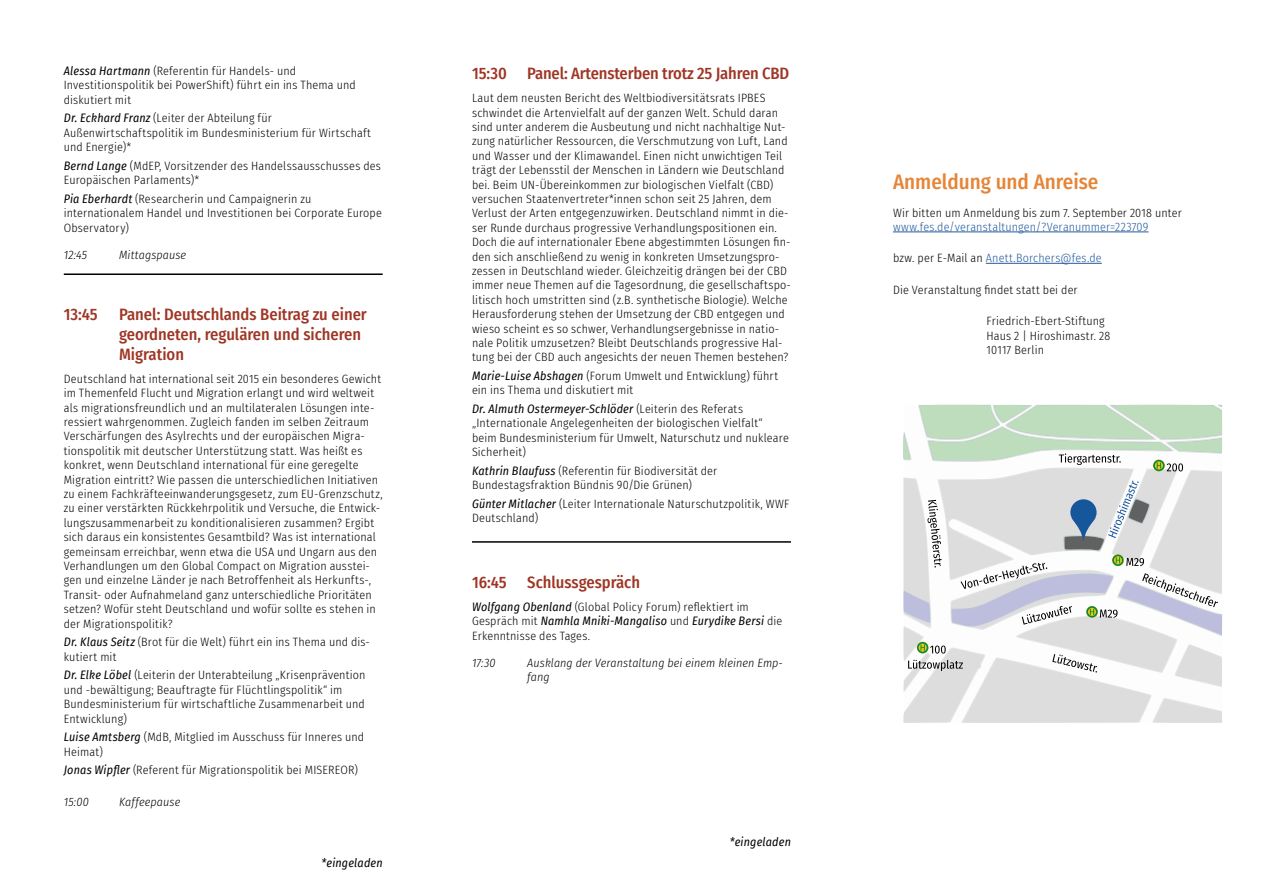
<style>
.page{position:relative;width:1263px;height:893px;background:#fff}
.page>*{position:absolute;margin:0;border:0;box-sizing:border-box;transform-origin:0 0}
.t1{font:500 21px "Fira Sans Condensed";color:#e58538}
.t2{font:500 16.5px/19.8px "Fira Sans Condensed";color:#9f3625}
.t3{font:300 12px/14.4px "Fira Sans Condensed";letter-spacing:.015em;color:#000}
.t4{font:italic 300 12px/14.4px "Fira Sans Condensed";letter-spacing:.01em;color:#000}
.t5{font:300 12px "Fira Sans Condensed";letter-spacing:.015em;color:#245a9c}
.t6{font:italic 12px "Fira Sans Condensed";letter-spacing:.015em;color:#000}
.s1{font-weight:400;font-style:italic}
.s2{color:#000}
</style>
<div class="page">
<hr style="left:472px;top:541px;width:319px;height:2px;background:#000">
<hr style="left:893px;top:232px;width:255px;height:1px;background:#245a9c">
<hr style="left:986px;top:263px;width:116px;height:1px;background:#245a9c">
<svg style="left:904px;top:667px;width:318px;height:56px;fill:#ddd"></svg>
<svg style="left:904px;top:635px;width:318px;height:32px;fill:#dfe0df"></svg>
<svg style="left:904px;top:550px;width:318px;height:85px"></svg>
<svg style="left:904px;top:405px;width:318px;height:145px"></svg>
<svg style="left:1086px;top:606px;width:12px;height:11px"></svg>
<svg style="left:1088px;top:608px;width:8px;height:8px"></svg>
<svg style="left:1090px;top:609px;width:4px;height:6px"></svg>
<svg style="left:1112px;top:554px;width:12px;height:12px"></svg>
<svg style="left:1112px;top:555px;width:11px;height:11px"></svg>
<svg style="left:1114px;top:556px;width:8px;height:8px"></svg>
<svg style="left:1116px;top:557px;width:4px;height:6px"></svg>
<svg style="left:1153px;top:460px;width:11px;height:11px"></svg>
<svg style="left:1155px;top:461px;width:8px;height:9px"></svg>
<svg style="left:1157px;top:462px;width:4px;height:7px"></svg>
<svg style="left:917px;top:642px;width:11px;height:11px"></svg>
<svg style="left:1100px;top:610px;width:17px;height:8px"></svg>
<svg style="left:1126px;top:558px;width:18px;height:8px"></svg>
<svg style="left:1167px;top:463px;width:16px;height:8px"></svg>
<svg style="left:920px;top:645px;width:26px;height:9px"></svg>
<svg style="left:960px;top:563px;width:87px;height:26px"></svg>
<svg style="left:1142px;top:573px;width:76px;height:34px"></svg>
<svg style="left:1059px;top:453px;width:62px;height:12px"></svg>
<svg style="left:927px;top:500px;width:14px;height:67px"></svg>
<svg style="left:1022px;top:606px;width:50px;height:19px"></svg>
<svg style="left:1052px;top:654px;width:45px;height:19px"></svg>
<svg style="left:908px;top:660px;width:55px;height:11px"></svg>
<svg style="left:1064px;top:480px;width:86px;height:71px;background:#b6bfc8"></svg>
<hr style="left:64px;top:273px;width:319px;height:2px;background:#000">
<p class="t3" style="left:64px;top:64px;width:293px"><span class="s1">Alessa Hartmann</span> (Referentin für Handels- und<br>Investitionspolitik bei PowerShift) führt ein ins Thema und diskutiert mit</p>
<p class="t3" style="left:64px;top:111px;width:309px"><span class="s1">Dr. Eckhard Franz</span> (Leiter der Abteilung für<br>Außenwirtschaftspolitik im Bundesministerium für Wirtschaft und Energie)*</p>
<p class="t3" style="left:64px;top:158px;width:319px"><span class="s1">Bernd Lange</span> (MdEP, Vorsitzender des Handelssausschusses des<br>Europäischen Parlaments)*</p>
<p class="t3" style="left:64px;top:192px;width:320px"><span class="s1">Pia Eberhardt</span> (Researcherin und Campaignerin zu internationalem Handel und Investitionen bei Corporate Europe<br>Observatory)</p>
<p class="t4" style="left:64px;top:247px;width:25px">12:45</p>
<p class="t4" style="left:119px;top:247px;width:69px">Mittagspause</p>
<h2 class="t2" style="left:64px;top:304px;width:35px">13:45</h2>
<h2 class="t2" style="left:119px;top:304px;width:249px">Panel: Deutschlands Beitrag zu einer geordneten, regulären und sicheren<br>Migration</h2>
<p class="t3" style="left:64px;top:371px;width:320px">Deutschland hat international seit 2015 ein besonderes Gewicht im Themenfeld Flucht und Migration erlangt und wird weltweit als migrationsfreundlich und an multilateralen Lösungen inte&shy;ressiert wahrgenommen. Zugleich fanden im selben Zeitraum Verschärfungen des Asylrechts und der europäischen Migra&shy;tionspolitik mit deutscher Unterstützung statt. Was heißt es konkret, wenn Deutschland international für eine geregelte Migration eintritt? Wie passen die unterschiedlichen Initiativen zu einem Fachkräfteeinwanderungsgesetz, zum EU-Grenzschutz, zu einer verstärkten Rückkehrpolitik und Versuche, die Entwick&shy;lungszusammenarbeit zu konditionalisieren zusammen? Ergibt sich daraus ein konsistentes Gesamtbild? Was ist international gemeinsam erreichbar, wenn etwa die USA und Ungarn aus den Verhandlungen um den Global Compact on Migration ausstei&shy;gen und einzelne Länder je nach Betroffenheit als Herkunfts-, Transit- oder Aufnahmeland ganz unterschiedliche Prioritäten setzen? Wofür steht Deutschland und wofür sollte es stehen in der Migrationspolitik?</p>
<p class="t3" style="left:64px;top:635px;width:308px"><span class="s1">Dr. Klaus Seitz</span> (Brot für die Welt) führt ein ins Thema und dis&shy;kutiert mit</p>
<p class="t3" style="left:64px;top:668px;width:303px"><span class="s1">Dr. Elke Löbel</span> (Leiterin der Unterabteilung „Krisenprävention und -bewältigung; Beauftragte für Flüchtlingspolitik“ im Bundesministerium für wirtschaftliche Zusammenarbeit und Entwicklung)</p>
<p class="t3" style="left:64px;top:730px;width:302px"><span class="s1">Luise Amtsberg</span> (MdB, Mitglied im Ausschuss für Inneres und<br>Heimat)</p>
<p class="t3" style="left:64px;top:763px;width:296px"><span class="s1">Jonas Wipfler</span> (Referent für Migrationspolitik bei MISEREOR)</p>
<p class="t4" style="left:64px;top:794px;width:27px">15:00</p>
<p class="t4" style="left:119px;top:794px;width:63px">Kaffeepause</p>
<p class="t6" style="left:322px;top:854px;width:63px">*eingeladen</p>
<h2 class="t2" style="left:472px;top:63px;width:319px">15:30 Panel: Artensterben trotz 25 Jahren CBD</h2>
<p class="t3" style="left:472px;top:91px;width:320px">Laut dem neusten Bericht des Weltbiodiversitätsrats IPBES schwindet die Artenvielfalt auf der ganzen Welt. Schuld daran sind unter anderem die Ausbeutung und nicht nachhaltige Nut&shy;zung natürlicher Ressourcen, die Verschmutzung von Luft, Land und Wasser und der Klimawandel. Einen nicht unwichtigen Teil trägt der Lebensstil der Menschen in Ländern wie Deutschland bei. Beim UN-Übereinkommen zur biologischen Vielfalt (CBD) versuchen Staatenvertreter*innen schon seit 25 Jahren, dem Verlust der Arten entgegenzuwirken. Deutschland nimmt in die&shy;ser Runde durchaus progressive Verhandlungspositionen ein.<br>Doch die auf internationaler Ebene abgestimmten Lösungen fin&shy;den sich anschließend zu wenig in konkreten Umsetzungspro&shy;zessen in Deutschland wieder. Gleichzeitig drängen bei der CBD immer neue Themen auf die Tagesordnung, die gesellschaftspo&shy;litisch hoch umstritten sind (z.B. synthetische Biologie). Welche Herausforderung stehen der Umsetzung der CBD entgegen und wieso scheint es so schwer, Verhandlungsergebnisse in natio&shy;nale Politik umzusetzen? Bleibt Deutschlands progressive Hal&shy;tung bei der CBD auch angesichts der neuen Themen bestehen?</p>
<p class="t3" style="left:472px;top:369px;width:307px"><span class="s1">Marie-Luise Abshagen</span> (Forum Umwelt und Entwicklung) führt ein ins Thema und diskutiert mit</p>
<p class="t3" style="left:472px;top:402px;width:318px"><span class="s1">Dr. Almuth Ostermeyer-Schlöder</span> (Leiterin des Referats „Internationale Angelegenheiten der biologischen Vielfalt“ beim Bundesministerium für Umwelt, Naturschutz und nukleare Sicherheit)</p>
<p class="t3" style="left:472px;top:463px;width:247px"><span class="s1">Kathrin Blaufuss</span> (Referentin für Biodiversität der<br>Bundestagsfraktion Bündnis 90/Die Grünen)</p>
<p class="t3" style="left:472px;top:496px;width:319px"><span class="s1">Günter Mitlacher</span> (Leiter Internationale Naturschutzpolitik, WWF<br>Deutschland)</p>
<h2 class="t2" style="left:472px;top:571px;width:170px">16:45 Schlussgespräch</h2>
<p class="t3" style="left:472px;top:599px;width:312px"><span class="s1">Wolfgang Obenland</span> (Global Policy Forum) reflektiert im<br>Gespräch mit <span class="s1">Namhla Mniki-Mangaliso</span> und <span class="s1">Eurydike Bersi</span> die<br>Erkenntnisse des Tages.</p>
<p class="t4" style="left:472px;top:655px;width:25px">17:30</p>
<p class="t4" style="left:527px;top:655px;width:257px">Ausklang der Veranstaltung bei einem kleinen Emp&shy;fang</p>
<p class="t6" style="left:730px;top:833px;width:63px">*eingeladen</p>
<h1 class="t1" style="left:893px;top:165px;width:207px">Anmeldung und Anreise</h1>
<p class="t3" style="left:893px;top:205px;width:290px">Wir bitten um Anmeldung bis zum 7. September 2018 unter</p>
<p class="t5" style="left:893px;top:218px;width:257px">www.fes.de/veranstaltungen/?Veranummer=223709</p>
<p class="t5" style="left:893px;top:250px;width:210px"><span class="s2">bzw. per E-Mail an</span> Anett.Borchers@fes.de</p>
<p class="t3" style="left:893px;top:282px;width:186px">Die Veranstaltung findet statt bei der</p>
<p class="t3" style="left:986px;top:314px;width:125px">Friedrich-Ebert-Stiftung<br>Haus 2 | Hiroshimastr. 28<br>10117 Berlin</p>
</div>
